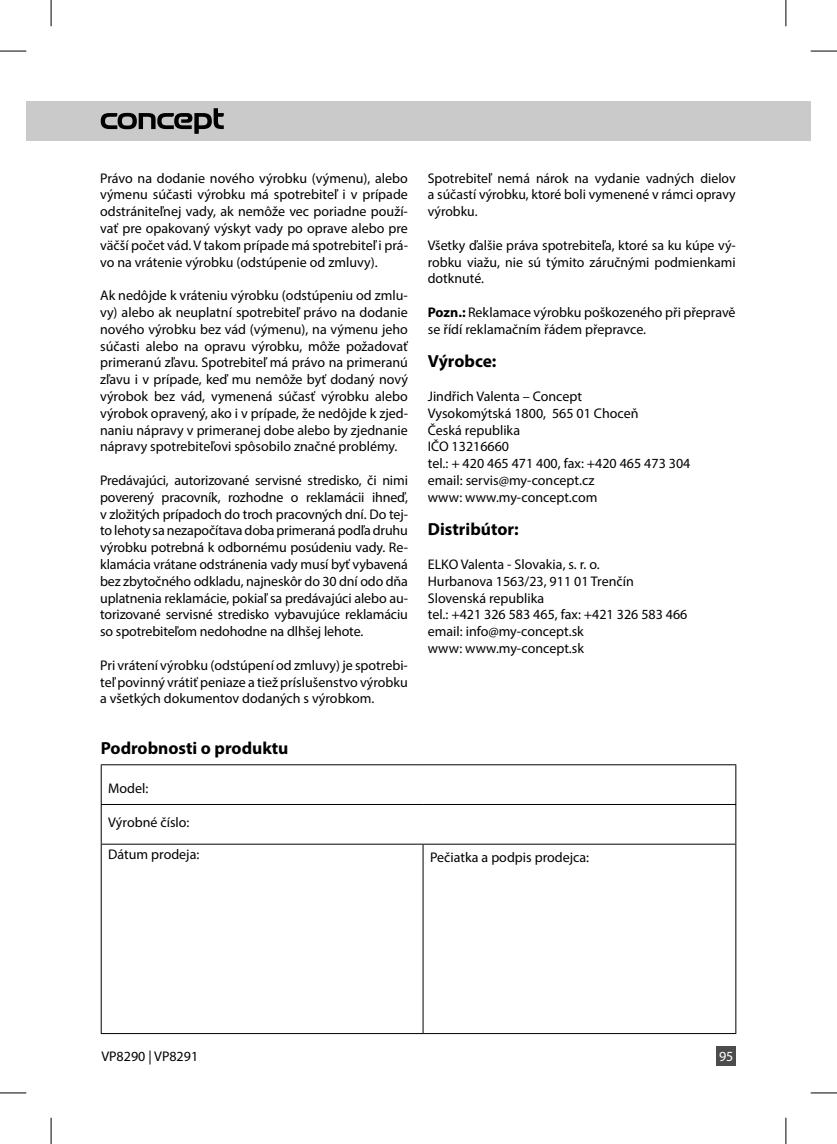
<style>
.page{position:relative;width:837px;height:1144px;background:#fff}
.page>*{position:absolute;margin:0;border:0;box-sizing:border-box;transform-origin:0 0}
.t1{font:700 17.5px "Myriad Pro";color:#000}
.t2{font:14px/16.8px "Myriad Pro";color:#000;text-align:justify}
.t3{font:14px "Myriad Pro";color:#fff}
.s1{font-weight:700}
</style>
<div class="page">
<div style="left:716px;top:1046px;width:20px;height:20px;background:#4c4c4c"></div>
<hr style="left:101px;top:804px;width:322px;height:1px;background:#000">
<hr style="left:423px;top:804px;width:313px;height:1px;background:#000">
<hr style="left:422px;top:844px;width:1px;height:189px;background:#000">
<hr style="left:101px;top:844px;width:1px;height:189px;background:#000">
<hr style="left:735px;top:844px;width:1px;height:189px;background:#000">
<hr style="left:101px;top:1033px;width:322px;height:1px;background:#000">
<hr style="left:423px;top:1033px;width:313px;height:1px;background:#000">
<hr style="left:101px;top:764px;width:322px;height:1px;background:#000">
<hr style="left:101px;top:765px;width:1px;height:39px;background:#000">
<hr style="left:423px;top:764px;width:313px;height:1px;background:#000">
<hr style="left:735px;top:765px;width:1px;height:39px;background:#000">
<hr style="left:101px;top:805px;width:1px;height:39px;background:#000">
<hr style="left:735px;top:805px;width:1px;height:39px;background:#000">
<hr style="left:101px;top:844px;width:322px;height:1px;background:#000">
<hr style="left:423px;top:844px;width:313px;height:1px;background:#000">
<div style="left:26px;top:101px;width:25px;height:40px;background:#cacaca"></div>
<div style="left:51px;top:101px;width:759px;height:40px;background:#cacaca"></div>
<svg style="left:101px;top:108px;width:123px;height:26px"></svg>
<svg style="left:0;top:51px;width:26px;height:1px"></svg>
<svg style="left:810px;top:51px;width:26px;height:1px"></svg>
<svg style="left:0;top:1092px;width:27px;height:1px"></svg>
<svg style="left:810px;top:1092px;width:26px;height:1px"></svg>
<svg style="left:51px;top:0;width:1px;height:26px"></svg>
<svg style="left:51px;top:1118px;width:1px;height:26px"></svg>
<svg style="left:785px;top:0;width:1px;height:26px"></svg>
<svg style="left:785px;top:1118px;width:1px;height:26px"></svg>
<p class="t2" style="left:100px;top:169px;width:309px">Právo na dodanie nového výrobku (výmenu), alebo výmenu súčasti výrobku má spotrebiteľ i v prípade odstrániteľnej vady, ak nemôže vec poriadne použí&shy;vať pre opakovaný výskyt vady po oprave alebo pre väčší počet vád. V takom prípade má spotrebiteľ i prá&shy;vo na vrátenie výrobku (odstúpenie od zmluvy).</p>
<p class="t2" style="left:100px;top:287px;width:309px">Ak nedôjde k vráteniu výrobku (odstúpeniu od zmlu&shy;vy) alebo ak neuplatní spotrebiteľ právo na dodanie nového výrobku bez vád (výmenu), na výmenu jeho súčasti alebo na opravu výrobku, môže požadovať primeranú zľavu. Spotrebiteľ má právo na primeranú zľavu i v prípade, keď mu nemôže byť dodaný nový výrobok bez vád, vymenená súčasť výrobku alebo výrobok opravený, ako i v prípade, že nedôjde k zjed&shy;naniu nápravy v primeranej dobe alebo by zjednanie nápravy spotrebiteľovi spôsobilo značné problémy.</p>
<p class="t2" style="left:100px;top:472px;width:309px">Predávajúci, autorizované servisné stredisko, či nimi poverený pracovník, rozhodne o reklamácii ihneď, v zložitých prípadoch do troch pracovných dní. Do tej&shy;to lehoty sa nezapočítava doba primeraná podľa druhu výrobku potrebná k odbornému posúdeniu vady. Re&shy;klamácia vrátane odstránenia vady musí byť vybavená bez zbytočného odkladu, najneskôr do 30 dní odo dňa uplatnenia reklamácie, pokiaľ sa predávajúci alebo au&shy;torizované servisné stredisko vybavujúce reklamáciu so spotrebiteľom nedohodne na dlhšej lehote.</p>
<p class="t2" style="left:100px;top:656px;width:309px">Pri vrátení výrobku (odstúpení od zmluvy) je spotrebi&shy;teľ povinný vrátiť peniaze a tiež príslušenstvo výrobku a všetkých dokumentov dodaných s výrobkom.</p>
<p class="t2" style="left:427px;top:169px;width:309px">Spotrebiteľ nemá nárok na vydanie vadných dielov a súčastí výrobku, ktoré boli vymenené v rámci opravy výrobku.</p>
<p class="t2" style="left:427px;top:236px;width:309px">Všetky ďalšie práva spotrebiteľa, ktoré sa ku kúpe vý&shy;robku viažu, nie sú týmito záručnými podmienkami dotknuté.</p>
<p class="t2" style="left:427px;top:304px;width:309px"><span class="s1">Pozn.:</span> Reklamace výrobku poškozeného při přepravě se řídí reklamačním řádem přepravce.</p>
<p class="t1" style="left:427px;top:350px;width:70px">Výrobce:</p>
<p class="t2" style="left:427px;top:388px;width:264px;text-align:left">Jindřich Valenta – Concept<br>Vysokomýtská 1800, 565 01 Choceň<br>Česká republika<br>IČO 13216660<br>tel.: + 420 465 471 400, fax: +420 465 473 304 email: servis@my-concept.cz<br>www: www.my-concept.com</p>
<p class="t1" style="left:427px;top:518px;width:92px">Distribútor:</p>
<p class="t2" style="left:427px;top:556px;width:261px;text-align:left">ELKO Valenta - Slovakia, s. r. o.<br>Hurbanova 1563/23, 911 01 Trenčín<br>Slovenská republika<br>tel.: +421 326 583 465, fax: +421 326 583 466 email: info@my-concept.sk<br>www: www.my-concept.sk</p>
<p class="t1" style="left:101px;top:736px;width:189px">Podrobnosti o produktu</p>
<p class="t2" style="left:108px;top:779px;width:42px">Model:</p>
<p class="t2" style="left:108px;top:813px;width:83px">Výrobné číslo:</p>
<p class="t2" style="left:108px;top:845px;width:93px">Dátum prodeja:</p>
<p class="t2" style="left:430px;top:848px;width:160px">Pečiatka a podpis prodejca:</p>
<p class="t2" style="left:101px;top:1048px;width:98px">VP8290 | VP8291</p>
<p class="t3" style="left:719px;top:1048px;width:16px">95</p>
</div>
